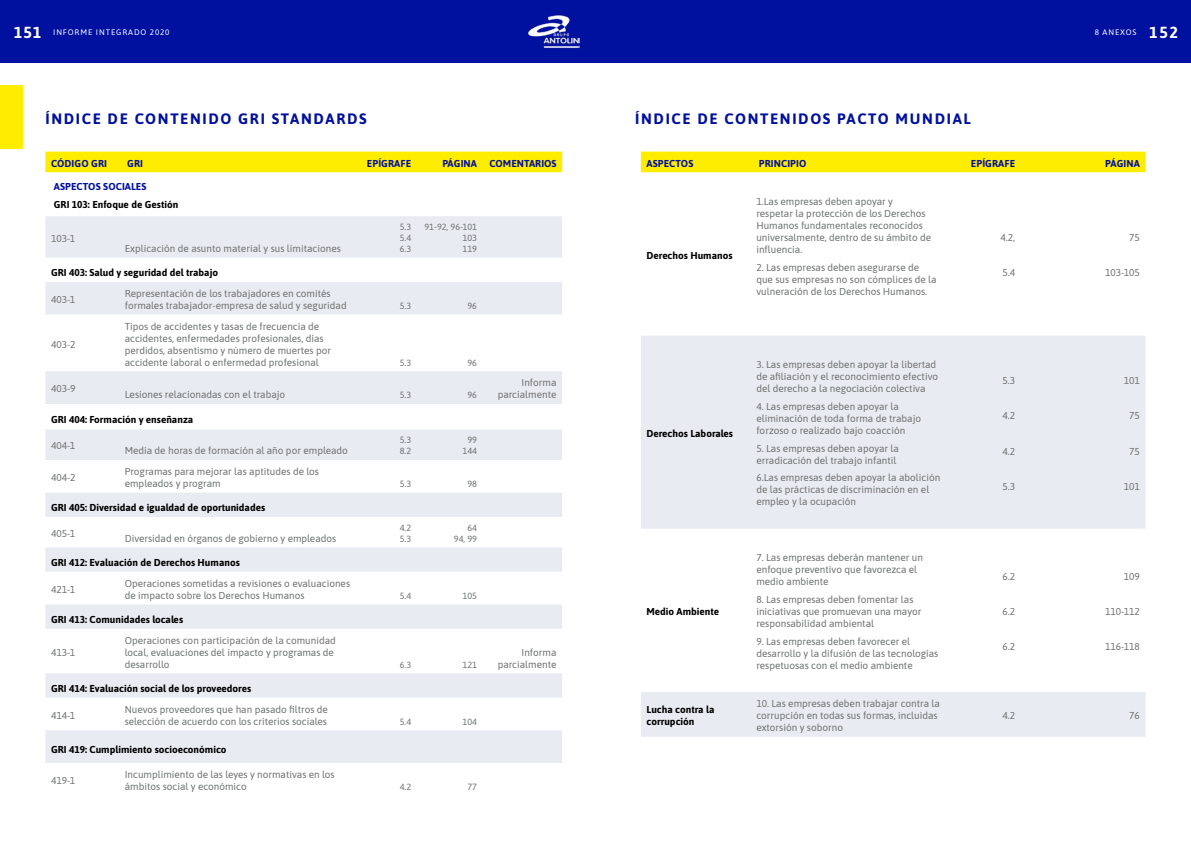
<style>
.page{position:relative;width:1191px;height:842px;background:#fff}
.page>*{position:absolute;margin:0;border:0;box-sizing:border-box;transform-origin:0 0}
.t1{font:700 15px "Asap";letter-spacing:.11em;color:#00109f}
.t2{font:10px/12px "Asap";color:#6e7171}
.t3{font:700 10px/12px "Asap";color:#000}
.t4{font:700 10px "Asap";letter-spacing:.01em;color:#00109f}
.t5{font:9px/10.8px "Asap";color:#6e7171;text-align:justify}
.t6{font:8px "Asap";letter-spacing:.11em;color:#fff}
.s1{font-weight:700;font-size:16px}
</style>
<div class="page">
<div style="left:0;top:0;width:1191px;height:62px;background:#00109f"></div>
<img style="left:527px;top:15px;width:52px;height:33px">
<div style="left:0;top:85px;width:23px;height:63px;background:#ffed00"></div>
<div style="left:45px;top:152px;width:517px;height:20px;background:#ffed00"></div>
<svg style="left:45px;top:216px;width:517px;height:547px"></svg>
<div style="left:641px;top:152px;width:504px;height:20px;background:#ffed00"></div>
<svg style="left:641px;top:336px;width:504px;height:401px;fill:#e9ebf2"></svg>
<p class="t6" style="left:14px;top:26px;width:157px"><span class="s1">151</span> INFORME INTEGRADO 2020</p>
<p class="t6" style="left:1094px;top:26px;width:85px">8 Anexos <span class="s1">152</span></p>
<h1 class="t1" style="left:45px;top:108px;width:323px">ÍNDICE DE CONTENIDO GRI STANDARDS</h1>
<p class="t4" style="left:51px;top:156px;width:57px">CÓDIGO GRI</p>
<p class="t4" style="left:127px;top:156px;width:17px">GRI</p>
<p class="t4" style="left:367px;top:156px;width:46px">EPÍGRAFE</p>
<p class="t4" style="left:442px;top:156px;width:36px">PÁGINA</p>
<p class="t4" style="left:489px;top:156px;width:68px">COMENTARIOS</p>
<p class="t4" style="left:54px;top:180px;width:94px">ASPECTOS SOCIALES</p>
<p class="t3" style="left:54px;top:198px;width:126px">GRI 103: Enfoque de Gestión</p>
<p class="t2" style="left:51px;top:232px;width:26px">103-1</p>
<p class="t2" style="left:125px;top:242px;width:217px">Explicación de asunto material y sus limitaciones</p>
<p class="t5" style="left:400px;top:221px;width:13px">5.3<br>5.4<br>6.3</p>
<p class="t5" style="left:462px;top:221px;width:16px;text-indent:-38px">91-92, 96-101<br>103<br>119</p>
<p class="t3" style="left:51px;top:266px;width:169px">GRI 403: Salud y seguridad del trabajo</p>
<p class="t2" style="left:51px;top:293px;width:26px">403-1</p>
<p class="t2" style="left:125px;top:287px;width:223px">Representación de los trabajadores en comités formales trabajador-empresa de salud y seguridad</p>
<p class="t2" style="left:51px;top:338px;width:26px">403-2</p>
<p class="t2" style="left:125px;top:320px;width:208px">Tipos de accidentes y tasas de frecuencia de accidentes, enfermedades profesionales, días perdidos, absentismo y número de muertes por accidente laboral o enfermedad profesional</p>
<p class="t5" style="left:400px;top:300px;width:13px">5.3</p>
<p class="t5" style="left:467px;top:300px;width:11px">96</p>
<p class="t5" style="left:400px;top:357px;width:13px">5.3</p>
<p class="t5" style="left:467px;top:357px;width:11px">96</p>
<p class="t2" style="left:51px;top:382px;width:26px">403-9</p>
<p class="t2" style="left:125px;top:388px;width:162px">Lesiones relacionadas con el trabajo</p>
<p class="t5" style="left:400px;top:389px;width:13px">5.3</p>
<p class="t5" style="left:467px;top:389px;width:11px">96</p>
<p class="t3" style="left:51px;top:413px;width:144px">GRI 404: Formación y enseñanza</p>
<p class="t2" style="left:51px;top:439px;width:26px">404-1</p>
<p class="t2" style="left:125px;top:444px;width:225px">Media de horas de formación al año por empleado</p>
<p class="t5" style="left:400px;top:434px;width:13px">5.3<br>8.2</p>
<p class="t5" style="left:462px;top:434px;width:16px;text-align:center">99<br>144</p>
<p class="t2" style="left:51px;top:471px;width:26px">404-2</p>
<p class="t2" style="left:125px;top:465px;width:196px">Programas para mejorar las aptitudes de los empleados y program</p>
<p class="t5" style="left:400px;top:478px;width:13px">5.3</p>
<p class="t5" style="left:467px;top:478px;width:11px">98</p>
<p class="t3" style="left:51px;top:501px;width:216px">GRI 405: Diversidad e igualdad de oportunidades</p>
<p class="t2" style="left:51px;top:527px;width:26px">405-1</p>
<p class="t2" style="left:125px;top:532px;width:213px">Diversidad en órganos de gobierno y empleados</p>
<p class="t5" style="left:400px;top:522px;width:13px">4.2<br>5.3</p>
<p class="t5" style="left:454px;top:522px;width:25px;text-align:right">64<br>94, 99</p>
<p class="t3" style="left:51px;top:556px;width:190px">GRI 412: Evaluación de Derechos Humanos</p>
<p class="t2" style="left:51px;top:583px;width:26px">421-1</p>
<p class="t2" style="left:125px;top:577px;width:227px">Operaciones sometidas a revisiones o evaluaciones de impacto sobre los Derechos Humanos</p>
<p class="t5" style="left:400px;top:590px;width:13px">5.4</p>
<p class="t5" style="left:462px;top:590px;width:16px">105</p>
<p class="t3" style="left:51px;top:613px;width:134px">GRI 413: Comunidades locales</p>
<p class="t2" style="left:51px;top:646px;width:26px">413-1</p>
<p class="t2" style="left:125px;top:634px;width:212px">Operaciones con participación de la comunidad local, evaluaciones del impacto y programas de desarrollo</p>
<p class="t3" style="left:51px;top:682px;width:202px">GRI 414: Evaluación social de los proveedores</p>
<p class="t2" style="left:51px;top:709px;width:26px">414-1</p>
<p class="t2" style="left:125px;top:703px;width:205px">N uevos proveedores que han pasado filtros de selección de acuerdo con los criterios sociales</p>
<p class="t3" style="left:51px;top:743px;width:177px">GRI 419: Cumplimiento socioeconómico</p>
<p class="t2" style="left:51px;top:774px;width:26px">419-1</p>
<p class="t2" style="left:125px;top:768px;width:211px">Incumplimiento de las leyes y normativas en los ámbitos social y económico</p>
<p class="t5" style="left:400px;top:659px;width:13px">6.3</p>
<p class="t5" style="left:462px;top:659px;width:16px">121</p>
<p class="t5" style="left:400px;top:716px;width:13px">5.4</p>
<p class="t5" style="left:462px;top:716px;width:16px">104</p>
<p class="t5" style="left:400px;top:781px;width:13px">4.2</p>
<p class="t5" style="left:467px;top:781px;width:11px">77</p>
<p class="t2" style="left:497px;top:376px;width:60px;text-align:right">Informa parcialmente</p>
<p class="t2" style="left:497px;top:646px;width:60px;text-align:right">Informa parcialmente</p>
<h1 class="t1" style="left:635px;top:108px;width:337px">ÍNDICE DE CONTENIDOS PACTO MUNDIAL</h1>
<p class="t4" style="left:646px;top:156px;width:48px">ASPECTOS</p>
<p class="t4" style="left:759px;top:156px;width:49px">PRINCIPIO</p>
<p class="t4" style="left:971px;top:156px;width:46px">EPÍGRAFE</p>
<p class="t4" style="left:1105px;top:156px;width:36px">PÁGINA</p>
<p class="t3" style="left:646px;top:249px;width:88px">Derechos Humanos</p>
<p class="t2" style="left:756px;top:195px;width:176px">1.Las empresas deben apoyar y respetar la protección de los Derechos<br>Humanos fundamentales reconocidos universalmente, dentro de su ámbito de influencia.</p>
<p class="t2" style="left:756px;top:261px;width:182px">2. Las empresas deben asegurarse de que sus empresas no son cómplices de la vulneración de los Derechos Humanos.</p>
<p class="t3" style="left:646px;top:427px;width:88px">Derechos Laborales</p>
<p class="t3" style="left:646px;top:605px;width:74px">Medio Ambiente</p>
<p class="t2" style="left:756px;top:358px;width:183px">3. Las empresas deben apoyar la libertad de afiliación y el reconocimiento efectivo del derecho a la negociación colectiva</p>
<p class="t2" style="left:756px;top:400px;width:166px">4. Las empresas deben apoyar la eliminación de toda forma de trabajo forzoso o realizado bajo coacción</p>
<p class="t2" style="left:756px;top:442px;width:144px">5. Las empresas deben apoyar la erradicación del trabajo infantil</p>
<p class="t2" style="left:756px;top:471px;width:185px">6.Las empresas deben apoyar la abolición de las prácticas de discriminación en el empleo y la ocupación</p>
<p class="t2" style="left:756px;top:551px;width:168px">7. Las empresas deberán mantener un enfoque preventivo que favorezca el medio ambiente</p>
<p class="t2" style="left:756px;top:593px;width:167px">8. Las empresas deben fomentar las iniciativas que promuevan una mayor responsabilidad ambiental</p>
<p class="t2" style="left:756px;top:635px;width:183px">9. Las empresas deben favorecer el desarrollo y la difusión de las tecnologías respetuosas con el medio ambiente</p>
<p class="t3" style="left:646px;top:703px;width:70px">Lucha contra la corrupción</p>
<p class="t2" style="left:756px;top:697px;width:185px">10. Las empresas deben trabajar contra la corrupción en todas sus formas, incluidas extorsión y soborno</p>
<p class="t2" style="left:1000px;top:231px;width:16px">4.2,</p>
<p class="t2" style="left:1002px;top:266px;width:14px">5.4</p>
<p class="t2" style="left:1002px;top:374px;width:14px">5.3</p>
<p class="t2" style="left:1002px;top:409px;width:14px">4.2</p>
<p class="t2" style="left:1002px;top:444px;width:14px">4.2</p>
<p class="t2" style="left:1002px;top:480px;width:14px">5.3</p>
<p class="t2" style="left:1002px;top:570px;width:14px">6.2</p>
<p class="t2" style="left:1002px;top:605px;width:14px">6.2</p>
<p class="t2" style="left:1002px;top:640px;width:14px">6.2</p>
<p class="t2" style="left:1129px;top:231px;width:12px">75</p>
<p class="t2" style="left:1105px;top:266px;width:36px">103-105</p>
<p class="t2" style="left:1123px;top:374px;width:18px">101</p>
<p class="t2" style="left:1129px;top:409px;width:12px">75</p>
<p class="t2" style="left:1129px;top:444px;width:12px">75</p>
<p class="t2" style="left:1123px;top:480px;width:18px">101</p>
<p class="t2" style="left:1123px;top:570px;width:18px">109</p>
<p class="t2" style="left:1105px;top:605px;width:36px">110-112</p>
<p class="t2" style="left:1105px;top:640px;width:36px">116-118</p>
<p class="t2" style="left:1002px;top:709px;width:14px">4.2</p>
<p class="t2" style="left:1129px;top:709px;width:12px">76</p>
</div>
